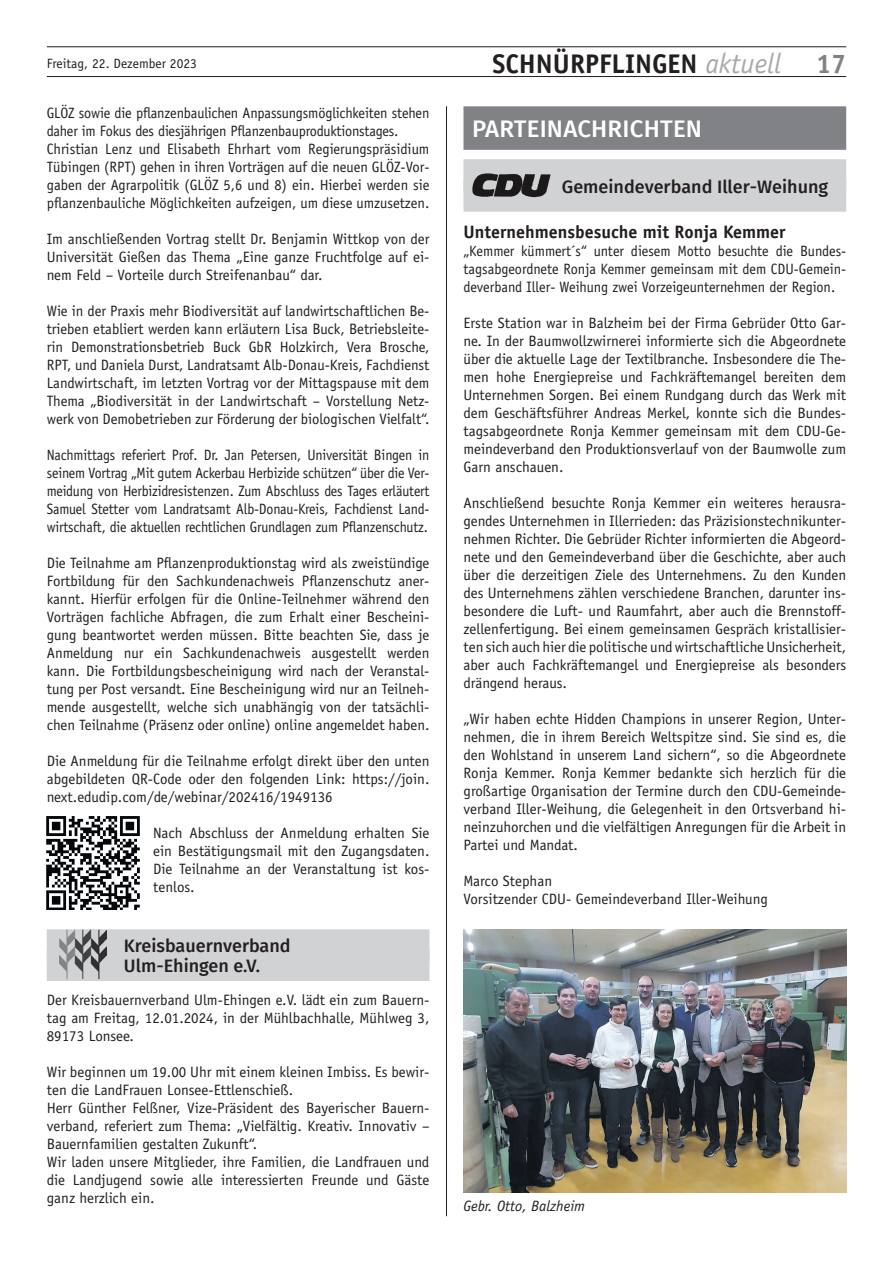
<style>
.page{position:relative;width:893px;height:1263px;background:#fff}
.page>*{position:absolute;margin:0;border:0;box-sizing:border-box;transform-origin:0 0}
.t1{font:700 27px "Officina Sans";color:#231f20}
.t2{font:700 27px "Officina Sans";color:#808285}
.t3{font:500 24px "Fira Sans";letter-spacing:.01em;color:#fff}
.t4{font:500 18px/19.5px "Fira Sans";color:#231f20}
.t5{font:700 18px "Officina Sans";color:#231f20}
.t6{font:15px/18px "Officina Sans";color:#231f20;text-align:justify}
.t7{font:15px/18px "Officina Sans";color:#231f20;text-align:justify;scale:.95 1}
.t8{font:15px/18px "Officina Sans";color:#231f20;text-align:justify;scale:.93 1}
.t9{font:italic 15px "Officina Sans";color:#231f20}
.t10{font:13.5px "Officina Sans";color:#231f20}
.s1{font-weight:400;font-style:italic;font-size:28.35px;color:#a8a9ad}
</style>
<div class="page">
<hr style="left:47px;top:76px;width:799px;height:1px;background:#231f20">
<hr style="left:47px;top:47px;width:799px;height:1px;background:#231f20">
<hr style="left:446px;top:106px;width:1px;height:1110px;background:#231f20">
<div style="left:463px;top:106px;width:383px;height:44px;background:#808285"></div>
<div style="left:463px;top:159px;width:383px;height:33px;background:#d1d2d4"></div>
<div style="left:463px;top:179px;width:383px;height:33px;background:#d1d2d4"></div>
<img style="left:472px;top:173px;width:78px;height:25px">
<img style="left:463px;top:929px;width:383px;height:263px">
<img style="left:47px;top:816px;width:93px;height:94px">
<div style="left:47px;top:930px;width:382px;height:32px;background:#d1d2d4"></div>
<div style="left:47px;top:949px;width:382px;height:32px;background:#d1d2d4"></div>
<img style="left:60px;top:930px;width:47px;height:48px">
<h1 class="t1" style="left:492px;top:47px;width:290px">SCHNÜRPFLINGEN <span class="s1">aktuell</span></h1>
<p class="t10" style="left:47px;top:55px;width:152px">Freitag, 22. Dezember 2023</p>
<h1 class="t2" style="left:816px;top:47px;width:32px">17</h1>
<p class="t7" style="left:47px;top:104px;width:404px;text-align:left">GLÖZ sowie die pflanzenbaulichen Anpassungsmöglichkeiten stehen daher im Fokus des diesjährigen Pflanzenbauproduktionstages.<br>Christian Lenz und Elisabeth Ehrhart vom Regierungspräsidium Tübingen (RPT) gehen in ihren Vorträgen auf die neuen GLÖZ-Vor&shy;gaben der Agrarpolitik (GLÖZ 5,6 und 8) ein. Hierbei werden sie pflanzenbauliche Möglichkeiten aufzeigen, um diese umzusetzen.</p>
<p class="t6" style="left:47px;top:230px;width:384px">Im anschließenden Vortrag stellt Dr. Benjamin Wittkop von der Universität Gießen das Thema „Eine ganze Fruchtfolge auf ei&shy;nem Feld – Vorteile durch Streifenanbau“ dar.</p>
<p class="t6" style="left:47px;top:302px;width:384px">Wie in der Praxis mehr Biodiversität auf landwirtschaftlichen Be&shy;trieben etabliert werden kann erläutern Lisa Buck, Betriebsleite&shy;rin Demonstrationsbetrieb Buck GbR Holzkirch, Vera Brosche, RPT, und Daniela Durst, Landratsamt Alb-Donau-Kreis, Fachdienst Landwirtschaft, im letzten Vortrag vor der Mittagspause mit dem Thema „Biodiversität in der Landwirtschaft – Vorstellung Netz&shy;werk von Demobetrieben zur Förderung der biologischen Vielfalt“.</p>
<p class="t8" style="left:47px;top:446px;width:413px">Nachmittags referiert Prof. Dr. Jan Petersen, Universität Bingen in seinem Vortrag „Mit gutem Ackerbau Herbizide schützen“ über die Ver&shy;meidung von Herbizidresistenzen. Zum Abschluss des Tages erläutert Samuel Stetter vom Landratsamt Alb-Donau-Kreis, Fachdienst Land&shy;wirtschaft, die aktuellen rechtlichen Grundlagen zum Pflanzenschutz.</p>
<p class="t6" style="left:47px;top:554px;width:384px">Die Teilnahme am Pflanzenproduktionstag wird als zweistündige Fortbildung für den Sachkundenachweis Pflanzenschutz aner&shy;kannt. Hierfür erfolgen für die Online-Teilnehmer während den Vorträgen fachliche Abfragen, die zum Erhalt einer Bescheini&shy;gung beantwortet werden müssen. Bitte beachten Sie, dass je Anmeldung nur ein Sachkundenachweis ausgestellt werden kann. Die Fortbildungsbescheinigung wird nach der Veranstal&shy;tung per Post versandt. Eine Bescheinigung wird nur an Teilneh&shy;mende ausgestellt, welche sich unabhängig von der tatsächli&shy;chen Teilnahme (Präsenz oder online) online angemeldet haben.</p>
<p class="t6" style="left:47px;top:752px;width:384px">Die Anmeldung für die Teilnahme erfolgt direkt über den unten abgebildeten QR-Code oder den folgenden Link: https://join. next.edudip.com/de/webinar/202416/1949136</p>
<p class="t6" style="left:153px;top:824px;width:278px">Nach Abschluss der Anmeldung erhalten Sie ein Bestätigungsmail mit den Zugangsdaten.<br>Die Teilnahme an der Veranstaltung ist kos&shy;tenlos.</p>
<p class="t4" style="left:124px;top:935px;width:168px">Kreisbauernverband<br>Ulm-Ehingen e.V.</p>
<p class="t6" style="left:47px;top:991px;width:384px">Der Kreisbauernverband Ulm-Ehingen e.V. lädt ein zum Bauern&shy;tag am Freitag, 12.01.2024, in der Mühlbachhalle, Mühlweg 3, 89173 Lonsee.</p>
<p class="t6" style="left:47px;top:1063px;width:384px;text-align:left">Wir beginnen um 19.00 Uhr mit einem kleinen Imbiss. Es bewir&shy;ten die LandFrauen Lonsee-Ettlenschieß.<br>Herr Günther Felßner, Vize-Präsident des Bayerischer Bauern&shy;verband, referiert zum Thema: „Vielfältig. Kreativ. Innovativ – Bauernfamilien gestalten Zukunft“.<br>Wir laden unsere Mitglieder, ihre Familien, die Landfrauen und die Landjugend sowie alle interessierten Freunde und Gäste ganz herzlich ein.</p>
<h2 class="t3" style="left:472px;top:109px;width:231px">PARTEINACHRICHTEN</h2>
<p class="t4" style="left:562px;top:176px;width:268px">Gemeindeverband Iller-Weihung</p>
<p class="t5" style="left:463px;top:221px;width:324px">Unternehmensbesuche mit Ronja Kemmer</p>
<p class="t7" style="left:463px;top:242px;width:404px">„Kemmer kümmert´s“ unter diesem Motto besuchte die Bundes&shy;tagsabgeordnete Ronja Kemmer gemeinsam mit dem CDU-Gemein&shy;deverband Iller- Weihung zwei Vorzeigeunternehmen der Region.</p>
<p class="t6" style="left:463px;top:314px;width:384px">Erste Station war in Balzheim bei der Firma Gebrüder Otto Gar&shy;ne. In der Baumwollzwirnerei informierte sich die Abgeordnete über die aktuelle Lage der Textilbranche. Insbesondere die The&shy;men hohe Energiepreise und Fachkräftemangel bereiten dem Unternehmen Sorgen. Bei einem Rundgang durch das Werk mit dem Geschäftsführer Andreas Merkel, konnte sich die Bundes&shy;tagsabgeordnete Ronja Kemmer gemeinsam mit dem CDU-Ge&shy;meindeverband den Produktionsverlauf von der Baumwolle zum Garn anschauen.</p>
<p class="t6" style="left:463px;top:494px;width:384px">Anschließend besuchte Ronja Kemmer ein weiteres herausra&shy;gendes Unternehmen in Illerrieden: das Präzisionstechnikunter&shy;nehmen Richter. Die Gebrüder Richter informierten die Abgeord&shy;nete und den Gemeindeverband über die Geschichte, aber auch über die derzeitigen Ziele des Unternehmens. Zu den Kunden des Unternehmens zählen verschiedene Branchen, darunter ins&shy;besondere die Luft- und Raumfahrt, aber auch die Brennstoff&shy;zellenfertigung. Bei einem gemeinsamen Gespräch kristallisier&shy;ten sich auch hier die politische und wirtschaftliche Unsicherheit, aber auch Fachkräftemangel und Energiepreise als besonders drängend heraus.</p>
<p class="t6" style="left:463px;top:710px;width:384px">„Wir haben echte Hidden Champions in unserer Region, Unter&shy;nehmen, die in ihrem Bereich Weltspitze sind. Sie sind es, die den Wohlstand in unserem Land sichern“, so die Abgeordnete Ronja Kemmer. Ronja Kemmer bedankte sich herzlich für die großartige Organisation der Termine durch den CDU-Gemeinde&shy;verband Iller-Weihung, die Gelegenheit in den Ortsverband hi&shy;neinzuhorchen und die vielfältigen Anregungen für die Arbeit in Partei und Mandat.</p>
<p class="t6" style="left:463px;top:872px;width:306px">Marco Stephan<br>Vorsitzender CDU- Gemeindeverband Iller-Weihung</p>
<p class="t9" style="left:463px;top:1197px;width:123px">Gebr. Otto, Balzheim</p>
</div>
